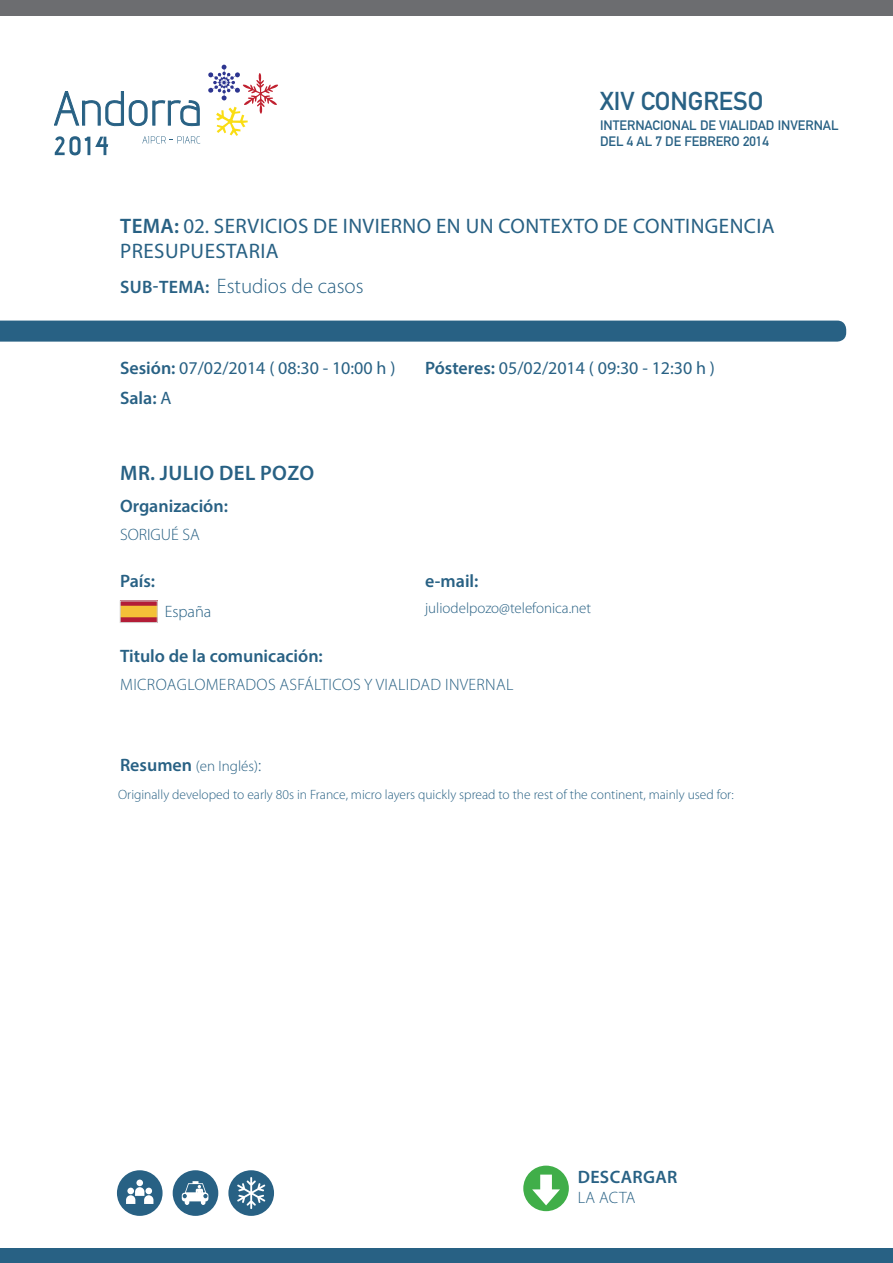
<style>
.page{position:relative;width:893px;height:1263px;background:#fff}
.page>*{position:absolute;margin:0;border:0;box-sizing:border-box;transform-origin:0 0}
.t1{font:25.5px "DIN Mittelschrift Std";color:#286184}
.Estilo_de_párrafo_3{font:21px/25.2px "Myriad Pro";letter-spacing:.02em;color:#286184}
.t2{font:300 21px "Myriad Pro";color:#286184}
.t3{font:600 21px "Myriad Pro";letter-spacing:.02em;color:#286184}
.t4{font:18px "Myriad Pro";color:#286184}
.Estilo_de_párrafo_2{font:600 18px "Myriad Pro";color:#286184}
.Estilo_de_párrafo_2-2{font:600 18px "Myriad Pro";letter-spacing:.02em;color:#286184}
.Estilo_de_párrafo_6{font:300 16.5px "Myriad Pro";letter-spacing:.02em;color:#286184}
.Estilo_de_párrafo_2-3{font:300 16.5px "Myriad Pro";color:#286184}
.Estilo_de_párrafo_2-4{font:300 15px "Myriad Pro";color:#286184}
.Estilo_de_párrafo_5{font:300 13.5px "Myriad Pro";color:#286184}
.t5{font:13.5px/16.2px "DIN Mittelschrift Std";color:#286184}
.s1{font-weight:600}
.s2{font-weight:600;font-size:18px}
.s3{font-weight:400}
.s4{font-size:18px}
</style>
<div class="page">
<svg style="left:173px;top:1170px;width:45px;height:46px"></svg>
<svg style="left:228px;top:1170px;width:46px;height:46px"></svg>
<svg style="left:117px;top:1170px;width:46px;height:46px"></svg>
<div style="left:0;top:1248px;width:893px;height:15px;background:#286184"></div>
<div style="left:0;top:0;width:893px;height:16px;background:#6c6d70"></div>
<svg style="left:54px;top:91px;width:146px;height:36px"></svg>
<svg style="left:55px;top:136px;width:53px;height:19px"></svg>
<svg style="left:142px;top:136px;width:58px;height:8px"></svg>
<svg style="left:208px;top:65px;width:70px;height:71px"></svg>
<div style="left:0;top:321px;width:846px;height:21px;background:#286184"></div>
<div style="left:523px;top:1165px;width:46px;height:46px;background:#40ae49;border-radius:50%"></div>
<svg style="left:532px;top:1174px;width:28px;height:31px"></svg>
<img style="left:122px;top:603px;width:33px;height:18px">
<div style="left:120px;top:601px;width:37px;height:22px;border:1px solid #d4d3d3"></div>
<h1 class="t1" style="left:600px;top:86px;width:165px">XIV CONGRESO</h1>
<p class="t5" style="left:600px;top:117px;width:240px">INTERNACIONAL DE VIALIDAD INVERNAL<br>DEL 4 AL 7 DE FEBRERO 2014</p>
<p class="Estilo_de_párrafo_3" style="left:120px;top:214px;width:656px"><span class="s1">TEMA:</span> 02. SERVICIOS DE INVIERNO EN UN CONTEXTO DE CONTINGENCIA<br>PRESUPUESTARIA</p>
<p class="t2" style="left:120px;top:273px;width:245px"><span class="s2">SUB-TEMA:</span> Estudios de casos</p>
<p class="t4" style="left:120px;top:358px;width:277px"><span class="s1">Sesión:</span> 07/02/2014 ( 08:30 - 10:00 h )</p>
<p class="Estilo_de_párrafo_2" style="left:120px;top:386px;width:53px">Sala: <span class="s3">A</span></p>
<p class="t3" style="left:120px;top:460px;width:195px">MR. JULIO DEL POZO</p>
<p class="Estilo_de_párrafo_2" style="left:120px;top:495px;width:109px">Organización:</p>
<p class="Estilo_de_párrafo_2-3" style="left:120px;top:525px;width:81px">SORIGUÉ SA</p>
<p class="Estilo_de_párrafo_2" style="left:120px;top:569px;width:37px">País:</p>
<p class="Estilo_de_párrafo_6" style="left:165px;top:601px;width:48px">España</p>
<p class="t4" style="left:425px;top:358px;width:291px"><span class="s1">Pósteres:</span> 05/02/2014 ( 09:30 - 12:30 h )</p>
<p class="Estilo_de_párrafo_2" style="left:425px;top:569px;width:55px">e-mail:</p>
<p class="Estilo_de_párrafo_2-4" style="left:425px;top:599px;width:168px">juliodelpozo@telefonica.net</p>
<p class="Estilo_de_párrafo_2" style="left:120px;top:644px;width:204px">Titulo de la comunicación:</p>
<p class="Estilo_de_párrafo_6" style="left:120px;top:675px;width:395px">MICROAGLOMERADOS ASFÁLTICOS Y VIALIDAD INVERNAL</p>
<p class="Estilo_de_párrafo_2-4" style="left:120px;top:757px;width:143px"><span class="s2">Resumen</span> (en Inglés)<span class="s4">:</span></p>
<p class="Estilo_de_párrafo_5" style="left:118px;top:786px;width:617px">Originally developed to early 80s in France, micro layers quickly spread to the rest of the continent, mainly used for:</p>
<p class="Estilo_de_párrafo_2-2" style="left:578px;top:1165px;width:101px">DESCARGAR</p>
<p class="Estilo_de_párrafo_6" style="left:578px;top:1187px;width:59px">LA ACTA</p>
</div>
